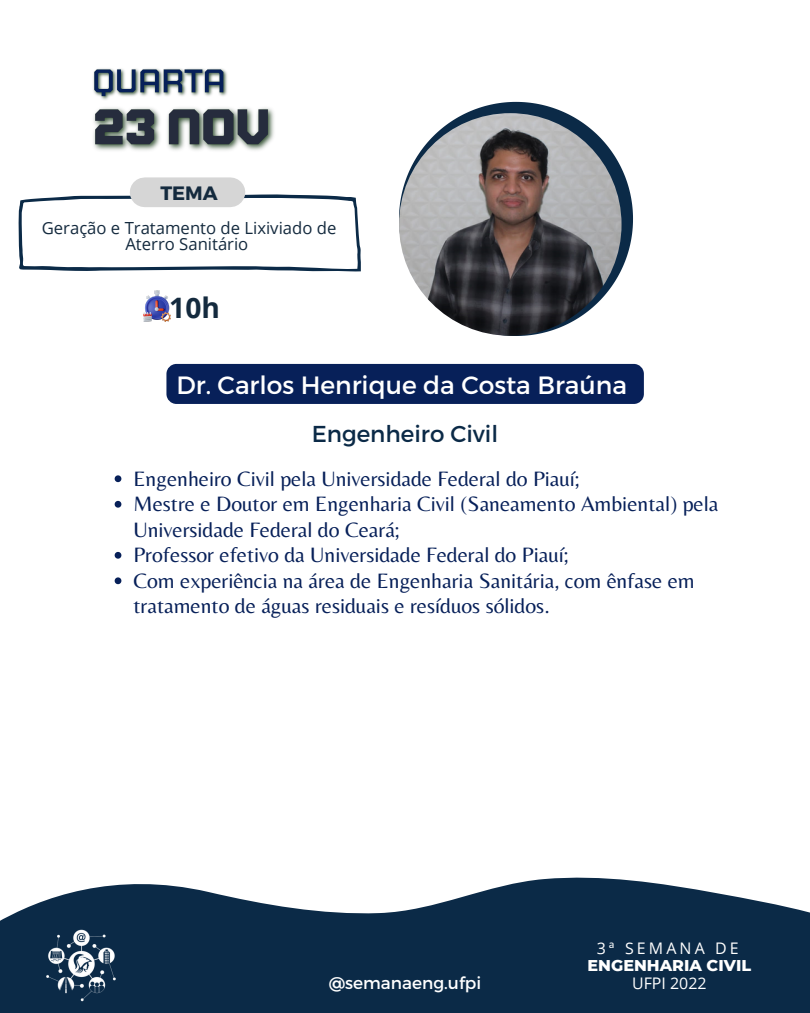
<style>
.page{position:relative;width:810px;height:1013px;background:#fff}
.page>*{position:absolute;margin:0;border:0;box-sizing:border-box;transform-origin:0 0}
.t1{font:700 28.2px "Open Sans";color:#142a3e}
.t2{font:25px "Montserrat";color:#fff}
.t3{font:23px "Montserrat";color:#0b2a47}
.t4{font:21.6px/25.5px "Belleza";color:#072059}
.t5{font:700 19.4px "Montserrat";color:#142a3e}
.t6{font:17px "Montserrat";color:#fff}
.t7{font:16.7px/16.4px "Open Sans";color:#142a3e;text-align:center}
.t8{font:800 15.9px "Montserrat";color:#fff}
.t9{font:15.9px "Open Sans";letter-spacing:.195em;color:#fff}
.t10{font:15.9px "Open Sans";color:#fff}
</style>
<div class="page">
<svg style="left:0;top:877px;width:810px;height:135px;background:#2d4861"></svg>
<img style="left:44px;top:928px;width:74px;height:74px">
<svg style="left:399px;top:102px;width:234px;height:234px"></svg>
<img style="left:399px;top:113px;width:223px;height:223px;border-radius:50%">
<svg style="left:19px;top:194px;width:342px;height:77px"></svg>
<div style="left:145px;top:177px;width:85px;height:30px;background:#d6d6d6"></div>
<div style="left:166px;top:364px;width:478px;height:40px;background:#072059;border-radius:10px"></div>
<svg style="left:115px;top:475px;width:6px;height:7px"></svg>
<svg style="left:115px;top:501px;width:6px;height:6px"></svg>
<svg style="left:115px;top:552px;width:6px;height:6px"></svg>
<svg style="left:115px;top:577px;width:6px;height:7px"></svg>
<img style="left:93px;top:68px;width:134px;height:30px">
<img style="left:93px;top:98px;width:181px;height:53px">
<img style="left:143px;top:290px;width:27px;height:32px">
<p class="t5" style="left:160px;top:181px;width:59px">TEMA</p>
<p class="t7" style="left:42px;top:219px;width:296px">Geração e Tratamento de Lixiviado de<br>Aterro Sanitário</p>
<h1 class="t1" style="left:169px;top:288px;width:52px">10h</h1>
<p class="t2" style="left:176px;top:369px;width:452px">Dr. Carlos Henrique da Costa Braúna</p>
<p class="t3" style="left:312px;top:418px;width:188px">Engenheiro Civil</p>
<p class="t4" style="left:133px;top:465px;width:586px">Engenheiro Civil pela Universidade Federal do Piauí;<br>Mestre e Doutor em Engenharia Civil (Saneamento Ambiental) pela Universidade Federal do Ceará;<br>Professor efetivo da Universidade Federal do Piauí;<br>Com experiência na área de Engenharia Sanitária, com ênfase em tratamento de águas residuais e resíduos sólidos.</p>
<p class="t9" style="left:597px;top:937px;width:144px">3ª SEMANA DE</p>
<p class="t8" style="left:588px;top:955px;width:165px">ENGENHARIA CIVIL</p>
<p class="t6" style="left:329px;top:971px;width:154px">@semanaeng.ufpi</p>
<p class="t10" style="left:632px;top:971px;width:76px">UFPI 2022</p>
</div>
